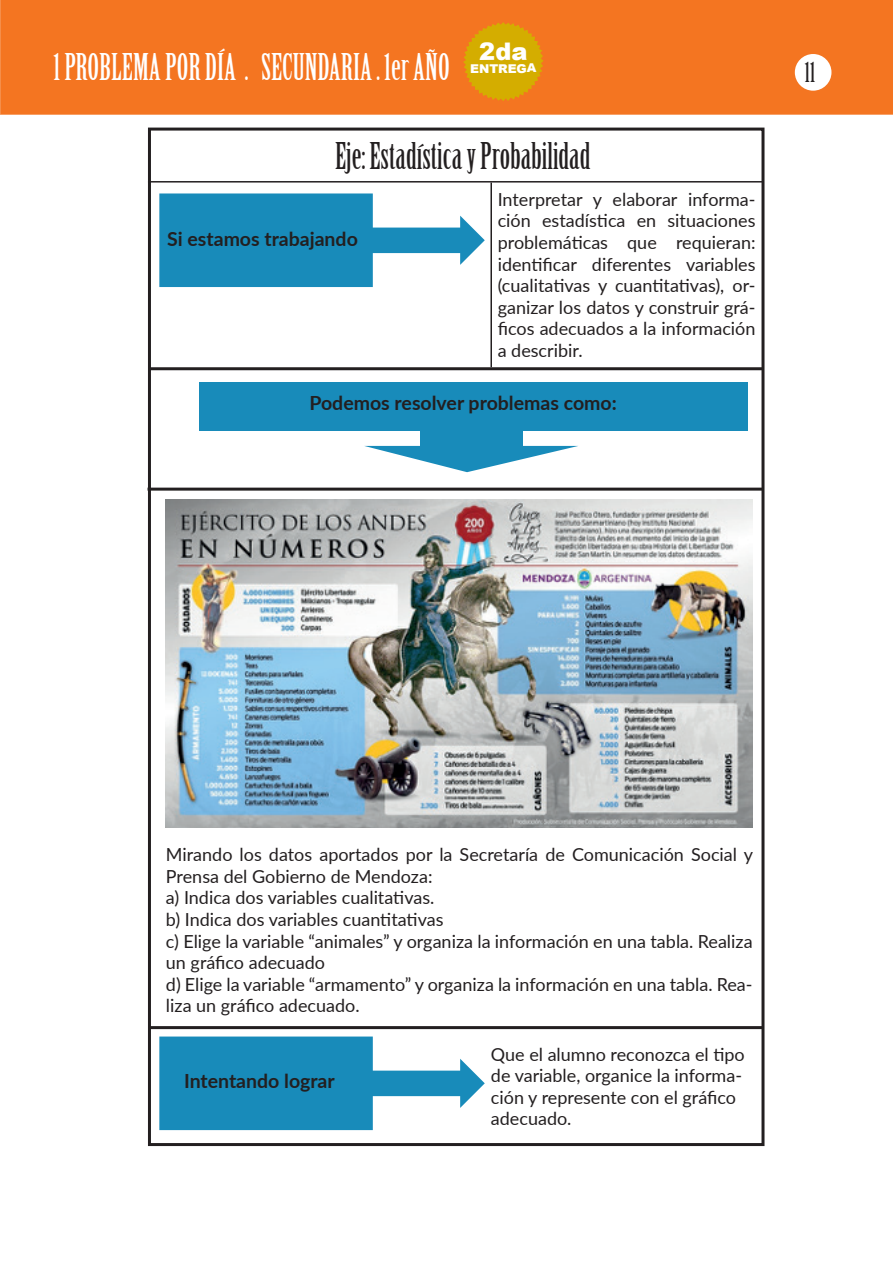
<style>
.page{position:relative;width:893px;height:1263px;background:#fff}
.page>*{position:absolute;margin:0;border:0;box-sizing:border-box;transform-origin:0 0}
.t1{font:36px "Birch Std";color:#fff}
.t2{font:36px "Birch Std";color:#231f20}
.t3{font:27px "Birch Std";color:#231f20}
.t4{font:700 19.5px "Lato";color:#231f20}
.t5{font:18px/21.6px "Lato";color:#231f20}
.t6{font:900 12.15px "Arial";letter-spacing:-.01em;color:#fff}
</style>
<div class="page">
<div style="left:1px;top:0;width:892px;height:115px;background:#f47521"></div>
<hr style="left:0;top:0;width:1px;height:115px;background:#f47521">
<div style="left:795px;top:54px;width:36px;height:37px;background:#fff;border-radius:50%"></div>
<svg style="left:159px;top:193px;width:326px;height:94px"></svg>
<div style="left:199px;top:383px;width:548px;height:48px;background:#188bba"></div>
<div style="left:420px;top:428px;width:102px;height:18px;background:#188bba"></div>
<svg style="left:365px;top:446px;width:213px;height:26px"></svg>
<div style="left:148px;top:128px;width:616px;height:1018px;border:3px solid #231f20"></div>
<hr style="left:148px;top:181px;width:615px;height:2px;background:#231f20">
<hr style="left:149px;top:367px;width:615px;height:3px;background:#231f20">
<hr style="left:490px;top:183px;width:2px;height:184px;background:#231f20">
<hr style="left:148px;top:488px;width:615px;height:3px;background:#231f20">
<svg style="left:159px;top:1036px;width:326px;height:94px"></svg>
<hr style="left:149px;top:1026px;width:614px;height:3px;background:#231f20">
<img style="left:166px;top:500px;width:587px;height:328px">
<svg style="left:463px;top:22px;width:81px;height:79px"></svg>
<h1 class="t1" style="left:53px;top:47px;width:398px">1 PROBLEMA POR DÍA . SECUNDARIA . 1er AÑO</h1>
<p class="t6" style="left:470px;top:60px;width:68px">ENTREGA</p>
<h2 class="t3" style="left:805px;top:57px;width:12px">11</h2>
<p class="t2" style="left:335px;top:136px;width:257px">Eje: Estadística y Probabilidad</p>
<p class="t5" style="left:498px;top:188px;width:259px;text-align:justify">Interpretar y elaborar informa&shy;ción estadística en situaciones problemáticas que requieran: identificar diferentes variables (cualitativas y cuantitativas), or&shy;ganizar los datos y construir grá&shy;ficos adecuados a la información a describir.</p>
<p class="t4" style="left:167px;top:225px;width:192px">Si estamos trabajando</p>
<p class="t4" style="left:309px;top:389px;width:309px">Podemos resolver problemas como:</p>
<p class="t5" style="left:166px;top:843px;width:589px">Mirando los datos aportados por la Secretaría de Comunicación Social y<br>Prensa del Gobierno de Mendoza:</p>
<p class="t5" style="left:166px;top:886px;width:270px">a) Indica dos variables cualitativas.</p>
<p class="t5" style="left:166px;top:908px;width:279px">b) Indica dos variables cuantitativas</p>
<p class="t5" style="left:166px;top:929px;width:588px">c) Elige la variable “animales” y organiza la información en una tabla. Realiza un gráfico adecuado</p>
<p class="t5" style="left:166px;top:972px;width:588px">d) Elige la variable “armamento” y organiza la información en una tabla. Rea&shy;liza un gráfico adecuado.</p>
<p class="t4" style="left:184px;top:1067px;width:152px">Intentando lograr</p>
<p class="t5" style="left:491px;top:1042px;width:255px">Que el alumno reconozca el tipo de variable, organice la informa&shy;ción y represente con el gráfico adecuado.</p>
</div>
